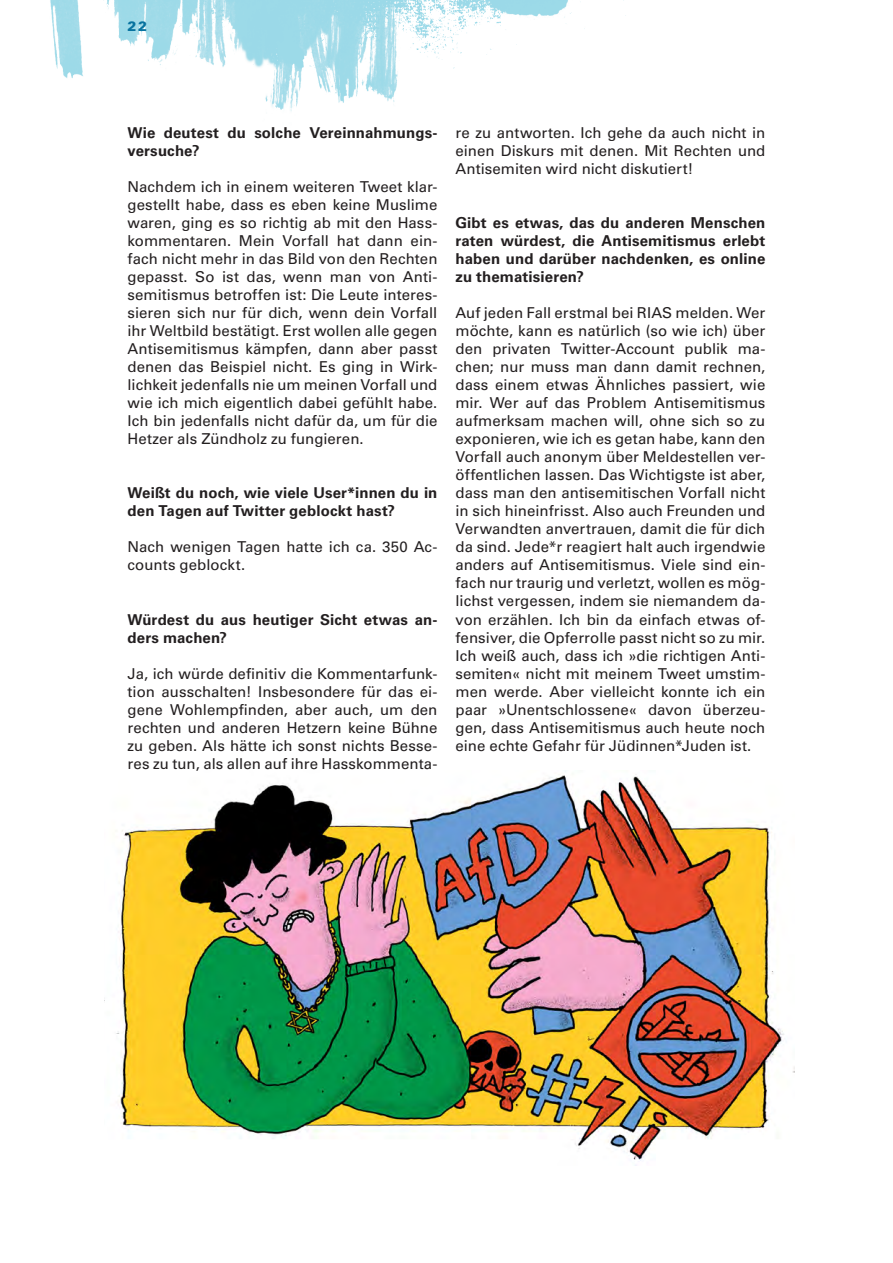
<style>
.page{position:relative;width:893px;height:1263px;background:#fff}
.page>*{position:absolute;margin:0;border:0;box-sizing:border-box;transform-origin:0 0}
.t1{font:15px/18px "Univers LT Std";letter-spacing:.005em;color:#231f20;text-align:justify}
.t2{font:700 15px/18px "Univers LT Std";letter-spacing:.01em;color:#231f20}
.t3{font:900 13.5px "Univers LT Std";color:#0873a0}
</style>
<div class="page">
<img style="left:116px;top:774px;width:678px;height:387px">
<img style="left:50px;top:0;width:576px;height:111px">
<p class="t3" style="left:128px;top:18px;width:21px">22</p>
<p class="t2" style="left:128px;top:124px;width:311px">Wie deutest du solche Vereinnahmungs&shy;versuche?</p>
<p class="t1" style="left:128px;top:178px;width:311px">Nachdem ich in einem weiteren Tweet klar&shy;gestellt habe, dass es eben keine Muslime waren, ging es so richtig ab mit den Hass&shy;kommentaren. Mein Vorfall hat dann ein&shy;fach nicht mehr in das Bild von den Rechten gepasst. So ist das, wenn man von Anti&shy;semitismus betroffen ist: Die Leute interes&shy;sieren sich nur für dich, wenn dein Vorfall ihr Weltbild bestätigt. Erst wollen alle gegen Antisemitismus kämpfen, dann aber passt denen das Beispiel nicht. Es ging in Wirk&shy;lichkeit jedenfalls nie um meinen Vorfall und wie ich mich eigentlich dabei gefühlt habe.<br>Ich bin jedenfalls nicht dafür da, um für die Hetzer als Zündholz zu fungieren.</p>
<p class="t2" style="left:128px;top:484px;width:311px">Weißt du noch, wie viele User*innen du in den Tagen auf Twitter geblockt hast?</p>
<p class="t1" style="left:128px;top:538px;width:311px">Nach wenigen Tagen hatte ich ca. 350 Ac&shy;counts geblockt.</p>
<p class="t2" style="left:128px;top:610px;width:311px">Würdest du aus heutiger Sicht etwas an&shy;ders machen?</p>
<p class="t1" style="left:128px;top:664px;width:311px">Ja, ich würde definitiv die Kommentarfunk&shy;tion ausschalten! Insbesondere für das ei&shy;gene Wohlempfinden, aber auch, um den rechten und anderen Hetzern keine Bühne zu geben. Als hätte ich sonst nichts Besse&shy;res zu tun, als allen auf ihre Hasskommenta-</p>
<p class="t1" style="left:455px;top:124px;width:311px">re zu antworten. Ich gehe da auch nicht in einen Diskurs mit denen. Mit Rechten und Antisemiten wird nicht diskutiert!</p>
<p class="t2" style="left:455px;top:214px;width:311px;text-align:justify">Gibt es etwas, das du anderen Menschen raten würdest, die Antisemitismus erlebt haben und darüber nachdenken, es online zu thematisieren?</p>
<p class="t1" style="left:455px;top:304px;width:311px">Auf jeden Fall erstmal bei RIAS melden. Wer möchte, kann es natürlich (so wie ich) über den privaten Twitter-Account publik ma&shy;chen; nur muss man dann damit rechnen, dass einem etwas Ähnliches passiert, wie mir. Wer auf das Problem Antisemitismus aufmerksam machen will, ohne sich so zu exponieren, wie ich es getan habe, kann den Vorfall auch anonym über Meldestellen ver&shy;öffentlichen lassen. Das Wichtigste ist aber, dass man den antisemitischen Vorfall nicht in sich hineinfrisst. Also auch Freunden und Verwandten anvertrauen, damit die für dich da sind. Jede*r reagiert halt auch irgendwie anders auf Antisemitismus. Viele sind ein&shy;fach nur traurig und verletzt, wollen es mög&shy;lichst vergessen, indem sie niemandem da&shy;von erzählen. Ich bin da einfach etwas of&shy;fensiver, die Opferrolle passt nicht so zu mir.<br>Ich weiß auch, dass ich »die richtigen Anti&shy;semiten« nicht mit meinem Tweet umstim&shy;men werde. Aber vielleicht konnte ich ein paar »Unentschlossene« davon überzeu&shy;gen, dass Antisemitismus auch heute noch eine echte Gefahr für Jüdinnen*Juden ist.</p>
</div>
